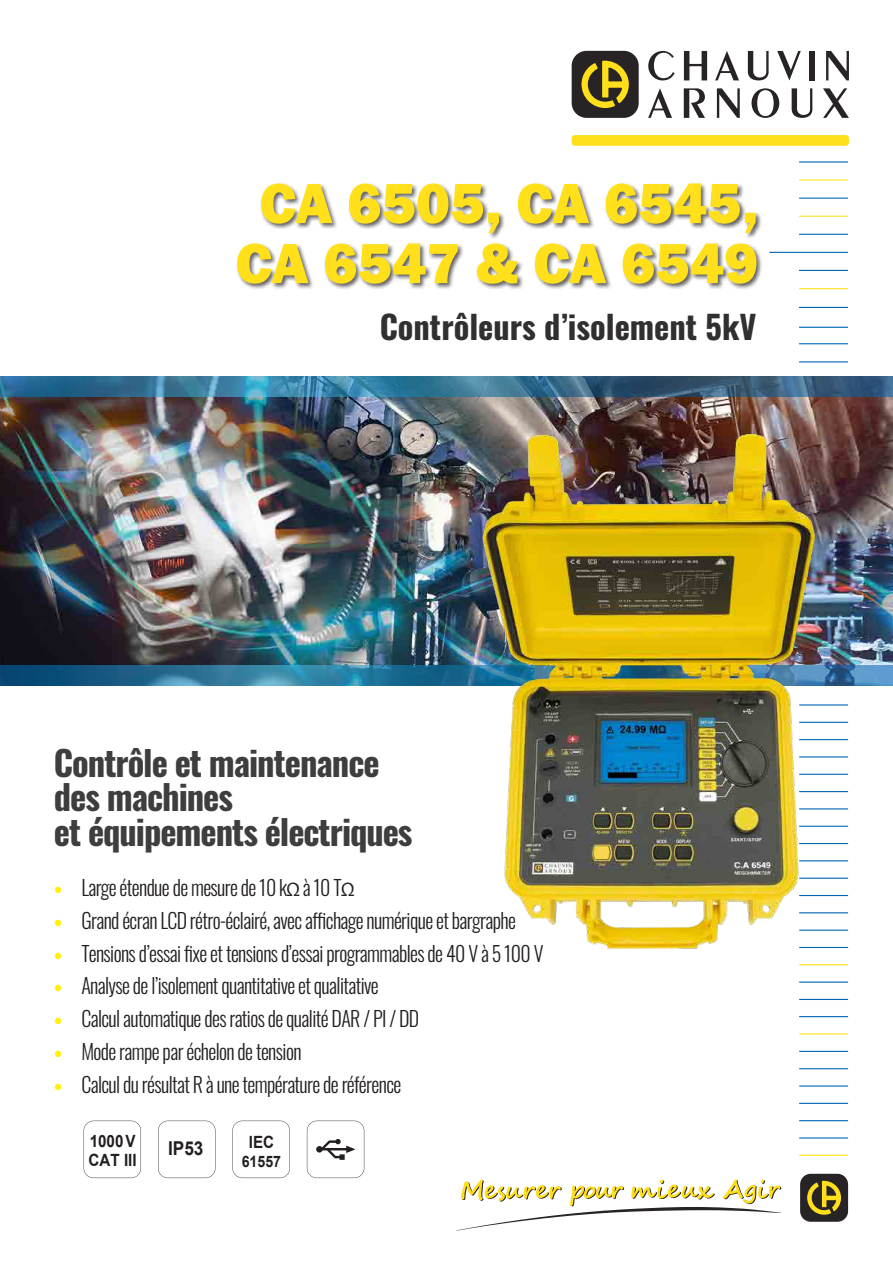
<style>
.page{position:relative;width:893px;height:1263px;background:#fff}
.page>*{position:absolute;margin:0;border:0;box-sizing:border-box;transform-origin:0 0}
.Grand_Titre{font:58.5px/60px "Franklin Gothic URW Hea";color:#ffe01b;text-align:center}
.accroche{font:700 34.5px/34.5px "Oswald";letter-spacing:-.03em;color:#3e3e3f}
.Grand_sous_titre{font:700 32.4px "Oswald";color:#312f30}
.t1{font:300 21px "Oswald";letter-spacing:-.03em;color:#231f20;scale:.95 1}
.t2{font:700 19.2px "Arial";color:#231f20;scale:.9 1}
.t3{font:700 16.8px/18.3px "Arial";color:#231f20;scale:.9 1}
.t4{font:700 15.75px "Arial";color:#231f20;scale:.9 1}
.s1{font-family:"Candara";font-weight:400}
</style>
<div class="page">
<img style="left:0;top:396px;width:893px;height:269px">
<svg style="left:0;top:665px;width:893px;height:20px;background:#277097"></svg>
<svg style="left:0;top:376px;width:893px;height:20px;background:#376f90"></svg>
<div style="left:572px;top:51px;width:67px;height:67px;background:#282426;border-radius:15px"></div>
<svg style="left:581px;top:61px;width:48px;height:47px"></svg>
<svg style="left:648px;top:51px;width:27px;height:29px"></svg>
<svg style="left:684px;top:51px;width:23px;height:29px"></svg>
<svg style="left:715px;top:51px;width:24px;height:29px"></svg>
<svg style="left:748px;top:51px;width:21px;height:29px"></svg>
<svg style="left:777px;top:51px;width:24px;height:29px"></svg>
<div style="left:810px;top:51px;width:5px;height:29px;background:#282426"></div>
<svg style="left:826px;top:51px;width:23px;height:29px"></svg>
<svg style="left:648px;top:88px;width:24px;height:30px"></svg>
<svg style="left:684px;top:88px;width:21px;height:30px"></svg>
<svg style="left:717px;top:88px;width:23px;height:30px"></svg>
<svg style="left:752px;top:88px;width:27px;height:30px"></svg>
<svg style="left:792px;top:88px;width:20px;height:30px"></svg>
<svg style="left:823px;top:88px;width:26px;height:30px"></svg>
<div style="left:572px;top:135px;width:277px;height:11px;background:#ffdf1b;border-radius:3px"></div>
<hr style="left:799px;top:161px;width:49px;height:2px;background:#0166b3">
<hr style="left:799px;top:179px;width:49px;height:2px;background:#ffe01b">
<hr style="left:799px;top:198px;width:49px;height:1px;background:#0166b3">
<hr style="left:799px;top:216px;width:49px;height:1px;background:#ffe01b">
<hr style="left:799px;top:234px;width:49px;height:1px;background:#0166b3">
<hr style="left:769px;top:252px;width:79px;height:1px;background:#0166b3">
<hr style="left:799px;top:288px;width:49px;height:1px;background:#ffe01b">
<hr style="left:799px;top:270px;width:49px;height:1px;background:#0166b3">
<hr style="left:799px;top:361px;width:49px;height:1px;background:#0166b3">
<hr style="left:799px;top:327px;width:49px;height:1px;background:#0166b3">
<hr style="left:799px;top:343px;width:49px;height:1px;background:#0166b3">
<hr style="left:799px;top:704px;width:49px;height:1px;background:#0166b3">
<hr style="left:799px;top:722px;width:49px;height:1px;background:#0166b3">
<hr style="left:799px;top:739px;width:49px;height:1px;background:#0166b3">
<hr style="left:799px;top:756px;width:49px;height:1px;background:#0166b3">
<hr style="left:799px;top:774px;width:49px;height:1px;background:#0166b3">
<hr style="left:799px;top:791px;width:49px;height:1px;background:#0166b3">
<hr style="left:799px;top:808px;width:49px;height:1px;background:#0166b3">
<hr style="left:799px;top:826px;width:49px;height:1px;background:#0166b3">
<hr style="left:799px;top:843px;width:49px;height:1px;background:#0166b3">
<hr style="left:799px;top:860px;width:49px;height:1px;background:#0166b3">
<hr style="left:799px;top:878px;width:49px;height:1px;background:#0166b3">
<hr style="left:799px;top:895px;width:49px;height:1px;background:#0166b3">
<hr style="left:799px;top:912px;width:49px;height:1px;background:#0166b3">
<hr style="left:799px;top:929px;width:49px;height:2px;background:#0166b3">
<hr style="left:799px;top:947px;width:49px;height:1px;background:#0166b3">
<hr style="left:799px;top:964px;width:49px;height:1px;background:#ffe01b">
<hr style="left:799px;top:981px;width:49px;height:2px;background:#0166b3">
<hr style="left:799px;top:999px;width:49px;height:1px;background:#0166b3">
<hr style="left:799px;top:1016px;width:49px;height:1px;background:#0166b3">
<hr style="left:799px;top:1033px;width:49px;height:1px;background:#ffe01b">
<hr style="left:799px;top:1155px;width:49px;height:1px;background:#ffe01b">
<hr style="left:799px;top:1051px;width:49px;height:1px;background:#0166b3">
<hr style="left:799px;top:1085px;width:49px;height:1px;background:#0166b3">
<hr style="left:799px;top:1120px;width:49px;height:1px;background:#0166b3">
<hr style="left:799px;top:1068px;width:49px;height:1px;background:#0166b3">
<hr style="left:799px;top:1103px;width:49px;height:1px;background:#0166b3">
<hr style="left:799px;top:1137px;width:49px;height:1px;background:#0166b3">
<svg style="left:456px;top:1179px;width:325px;height:52px"></svg>
<div style="left:800px;top:1174px;width:48px;height:48px;background:#282426;border-radius:11px"></div>
<svg style="left:807px;top:1180px;width:34px;height:35px"></svg>
<hr style="left:799px;top:307px;width:49px;height:1px;background:#0166b3">
<div style="left:236px;top:182px;width:526px;height:108px;background:#231f20;opacity:.7"></div>
<svg style="left:232px;top:1121px;width:58px;height:57px"></svg>
<svg style="left:158px;top:1121px;width:57px;height:57px"></svg>
<svg style="left:84px;top:1121px;width:57px;height:57px"></svg>
<img style="left:483px;top:434px;width:349px;height:514px">
<svg style="left:307px;top:1121px;width:57px;height:57px"></svg>
<p class="Grand_Titre" style="left:235px;top:172px;width:524px">CA 6505, CA 6545,<br>CA 6547 &amp; CA 6549</p>
<p class="Grand_sous_titre" style="left:380px;top:310px;width:378px">Contrôleurs d’isolement 5kV</p>
<p class="accroche" style="left:54px;top:748px;width:360px">Contrôle et maintenance des machines<br>et équipements électriques</p>
<p class="t1" style="left:81px;top:869px;width:289px">Large étendue de mesure de 10 k<span class="s1">Ω</span> à 10 T<span class="s1">Ω</span></p>
<p class="t1" style="left:81px;top:902px;width:459px">Grand écran LCD rétro-éclairé, avec affichage numérique et bargraphe</p>
<p class="t1" style="left:81px;top:934px;width:488px">Tensions d’essai fixe et tensions d’essai programmables de 40 V à 5 100 V</p>
<p class="t1" style="left:81px;top:967px;width:315px">Analyse de l’isolement quantitative et qualitative</p>
<p class="t1" style="left:81px;top:1000px;width:357px">Calcul automatique des ratios de qualité DAR / PI / DD</p>
<p class="t1" style="left:81px;top:1033px;width:233px">Mode rampe par échelon de tension</p>
<p class="t1" style="left:81px;top:1065px;width:338px">Calcul du résultat R à une température de référence</p>
<p class="t3" style="left:89px;top:1132px;width:55px">1000V<br>CAT III</p>
<p class="t2" style="left:168px;top:1134px;width:41px">IP53</p>
<p class="t3" style="left:249px;top:1133px;width:30px">IEC</p>
<p class="t4" style="left:242px;top:1150px;width:45px">61557</p>
</div>
